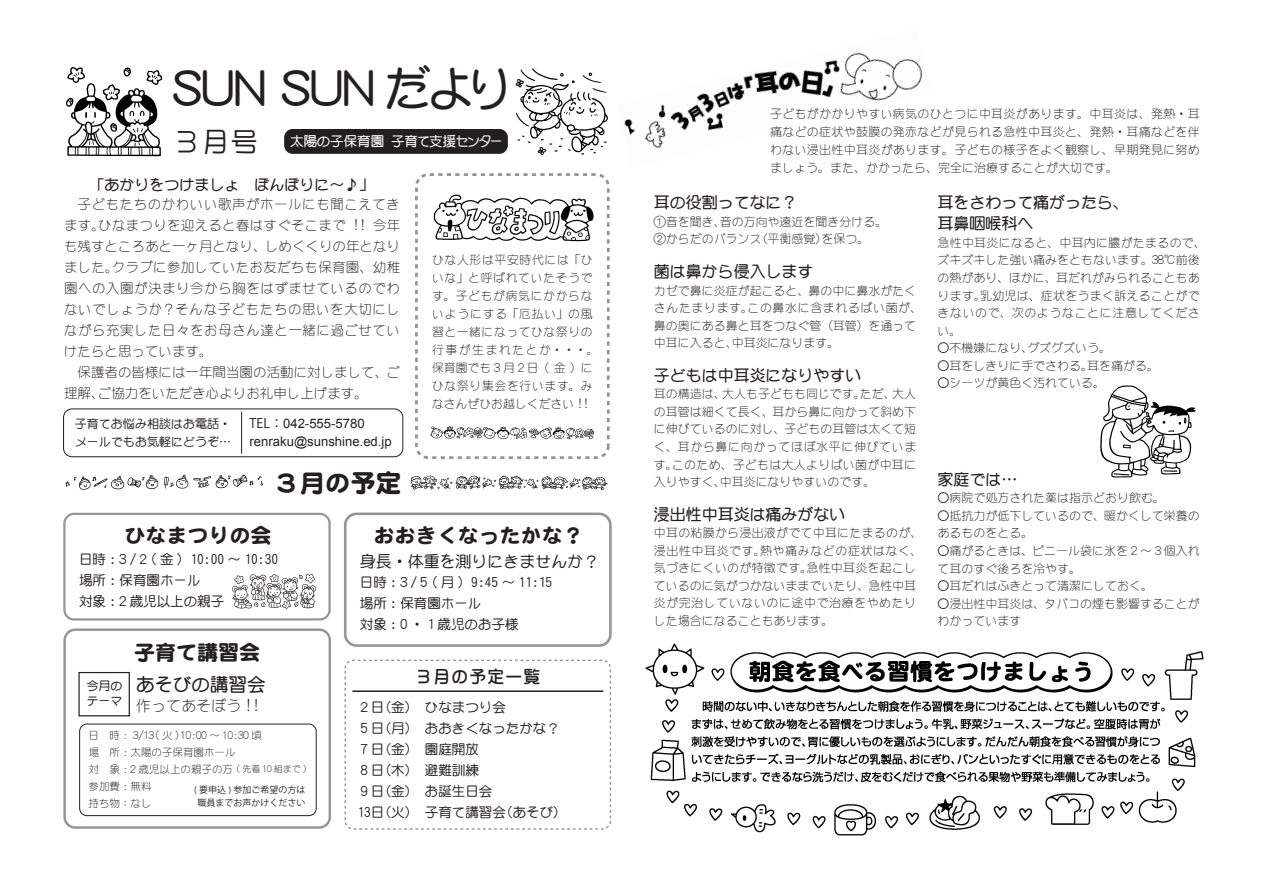
<style>
.page{position:relative;width:1263px;height:893px;background:#fff}
.page>*{position:absolute;margin:0;border:0;box-sizing:border-box;transform-origin:0 0}
.t1{font:48px "DF Maru Gothic Bd WING RKSJ H";color:#231f20}
.t2{font:28.65px "DFPOP Mix W3 WIN RKSJ H";color:#231f20}
.t3{font:25.5px "DF Maru Gothic SB WIN RKSJ H";color:#231f20}
.t4{font:21px "DF Maru Gothic SB WINP RKSJ H";color:#231f20}
.t5{font:18.45px "DF Maru Gothic Bd WINP RKSJ H";color:#231f20}
.t6{font:18px "DFPOP Mix W5 WIN RKSJ H";color:#231f20}
.t7{font:15.9px/21px "DF Maru Gothic Bd WIN RKSJ H";color:#231f20}
.t8{font:15.9px "DF Maru Gothic Md WIN RKSJ H";color:#231f20}
.t9{font:15px "DF Maru Gothic Bd WIN RKSJ H";color:#231f20}
.t10{font:15px "DFSM Gothic Lt WIN RKSJ H";color:#231f20}
.t11{font:13.5px/21px "DFSM Gothic Lt WIN RKSJ H";letter-spacing:.02em;color:#231f20}
.t12{font:13.5px/21px "DF Maru Gothic Md WIN RKSJ H";color:#231f20}
.t13{font:13.5px "DF Maru Gothic Bd WING RKSJ H";color:#fff}
.t14{font:13.05px "Arial";color:#231f20}
.t15{font:12px/17.5px "DFSM Gothic Lt WIN RKSJ H";color:#231f20}
.t16{font:12px/17.5px "DFSM Gothic Lt WIN RKSJ H";letter-spacing:.02em;color:#231f20}
.t17{font:12px/17.5px "DFSM Gothic Lt WIN RKSJ H";letter-spacing:.025em;color:#231f20}
.t18{font:12px/18px "DF Maru Gothic Md WIN RKSJ H";color:#231f20}
.t19{font:11.85px/18px "DFSM Gothic Lt WIN RKSJ H";letter-spacing:.055em;color:#231f20}
.t20{font:11.85px "DF Maru Gothic Bd WINP RKSJ H";color:#231f20}
.t21{font:10.5px/17px "DFSM Gothic Lt WIN RKSJ H";color:#231f20}
.t22{font:9px/13.5px "Koz Go Pro";color:#231f20;text-align:center}
.s1{font-family:"Koz Go Pro"}
.s2{font-size:11.85px}
.s3{font-size:9px}
</style>
<div class="page">
<img style="left:624px;top:52px;width:299px;height:96px">
<img style="left:1100px;top:385px;width:96px;height:93px">
<div style="left:284px;top:129px;width:224px;height:25px;background:#231f20;border-radius:9px"></div>
<div style="left:344px;top:513px;width:268px;height:134px;border:3px solid #939598;border-radius:11px"></div>
<div style="left:63px;top:513px;width:268px;height:107px;border:2px solid #939598;border-radius:10px"></div>
<div style="left:63px;top:628px;width:268px;height:201px;border:2px solid #939598;border-radius:11px"></div>
<div style="left:415px;top:173px;width:195px;height:286px;border:3px dashed #939598;border-radius:12px"></div>
<div style="left:63px;top:409px;width:340px;height:48px;border:1px solid #231f20;border-radius:9px"></div>
<hr style="left:241px;top:412px;width:1px;height:42px;background:#231f20">
<img style="left:66px;top:67px;width:97px;height:90px">
<img style="left:515px;top:68px;width:93px;height:88px">
<img style="left:645px;top:643px;width:559px;height:193px">
<img style="left:433px;top:194px;width:161px;height:48px">
<img style="left:430px;top:426px;width:164px;height:14px">
<img style="left:65px;top:474px;width:198px;height:16px">
<img style="left:410px;top:475px;width:198px;height:16px">
<div style="left:78px;top:672px;width:52px;height:44px;border:1px solid #231f20"></div>
<div style="left:79px;top:724px;width:237px;height:92px;border:1px solid #231f20;border-radius:7px"></div>
<div style="left:344px;top:660px;width:267px;height:170px;border:1px dashed #939598;border-radius:8px"></div>
<hr style="left:352px;top:690px;width:251px;height:2px;background:#231f20">
<img style="left:232px;top:575px;width:83px;height:33px">
<h1 class="t1" style="left:173px;top:65px;width:337px">SUN SUN だより</h1>
<p class="t13" style="left:290px;top:135px;width:213px">太陽の子保育園　子育て支援センター</p>
<p class="t9" style="left:90px;top:177px;width:287px">「あかりをつけましょ　ぼんぼりに～♪」</p>
<p class="t11" style="left:64px;top:194px;width:338px">　子どもたちのかわいい歌声がホールにも聞こえてきます。ひなまつりを迎えると春はすぐそこまで !! 今年も残すところあと一ヶ月となり、しめくくりの年となりました。クラブに参加していたお友だちも保育園、幼稚園への入園が決まり今から胸をはずませているのでわないでしょうか？そんな子どもたちの思いを大切にしながら充実した日々をお母さん達と一緒に過ごせていけたらと思っています。<br>　保護者の皆様には一年間当園の活動に対しまして、ご理解、ご協力をいただき心よりお礼申し上げます。</p>
<h2 class="t2" style="left:173px;top:127px;width:88px">３月号</h2>
<p class="t19" style="left:432px;top:251px;width:168px">ひな人形は平安時代には「ひいな」と呼ばれていたそうです。子どもが病気にかからないようにする「厄払い」の風習と一緒になってひな祭りの行事が生まれたとか・・・。保育園でも３月２日 ( 金 ) にひな祭り集会を行います。みなさんぜひお越しください !!</p>
<p class="t18" style="left:75px;top:414px;width:157px">子育てお悩み相談はお電話・メールでもお気軽にどうぞ…</p>
<p class="t14" style="left:250px;top:415px;width:117px"><span class="s1">TEL：</span>042-555-5780</p>
<p class="t14" style="left:250px;top:432px;width:144px">renraku@sunshine.ed.jp</p>
<h3 class="t3" style="left:274px;top:470px;width:129px">３月の予定</h3>
<h3 class="t4" style="left:125px;top:525px;width:148px">ひなまつりの会</h3>
<h3 class="t4" style="left:374px;top:525px;width:211px">おおきくなったかな？</h3>
<p class="t12" style="left:79px;top:549px;width:201px">日時 :３/２( 金 ) 10:00 ～ 10:30</p>
<h3 class="t8" style="left:360px;top:553px;width:241px">身長・体重を測りにきませんか？</h3>
<p class="t12" style="left:79px;top:570px;width:147px">場所 : 保育園ホール<br>対象 :２歳児以上の親子</p>
<p class="t12" style="left:360px;top:572px;width:194px">日時 :３/５( 月 ) 9:45 ～ 11:15場所 : 保育園ホール<br>対象 :０・１歳児のお子様</p>
<h3 class="t4" style="left:134px;top:642px;width:127px">子育て講習会</h3>
<h3 class="t5" style="left:87px;top:675px;width:180px"><span class="s2">今月の</span> あそびの講習会</h3>
<p class="t20" style="left:87px;top:695px;width:37px">テーマ</p>
<p class="t21" style="left:89px;top:727px;width:220px">日　時 : 3/13( 火 )10:00 ～ 10:30 頃<br>場　所 : 太陽の子保育園ホール<br>対　象 :２歳児以上の親子の方 <span class="s3">( 先着 10 組まで )</span>参加費 : 無料<br>持ち物：なし</p>
<h3 class="t6" style="left:415px;top:667px;width:127px">３月の予定一覧</h3>
<p class="t10" style="left:136px;top:698px;width:125px">作ってあそぼう !!</p>
<p class="t12" style="left:357px;top:697px;width:204px">２日(金)　ひなまつり会<br>５日(月)　おおきくなったかな？<br>７日(金)　園庭開放<br>８日(木)　避難訓練<br>９日(金)　お誕生日会<br>13日(火)　子育て講習会(あそび)</p>
<p class="t22" style="left:194px;top:783px;width:113px">( 要申込 ) 参加ご希望の方は職員までお声かけください</p>
<p class="t15" style="left:770px;top:104px;width:431px;line-height:18px;text-align:justify">子どもがかかりやすい病気のひとつに中耳炎があります。中耳炎は、発熱・耳痛などの症状や鼓膜の発赤などが見られる急性中耳炎と、発熱・耳痛などを伴わない浸出性中耳炎があります。子どもの様子をよく観察し、早期発見に努めましょう。また、かかったら、完全に治療することが大切です。</p>
<h3 class="t7" style="left:654px;top:192px;width:145px">耳の役割ってなに？</h3>
<p class="t15" style="left:654px;top:213px;width:235px">①音を聞き、音の方向や遠近を聞き分ける。<br>②からだのバランス（平衡感覚）を保つ。</p>
<h3 class="t7" style="left:654px;top:261px;width:161px">菌は鼻から侵入します</h3>
<p class="t15" style="left:654px;top:281px;width:270px">カゼで鼻に炎症が起こると、鼻の中に鼻水がたくさんたまります。この鼻水に含まれるばい菌が、鼻の奥にある鼻と耳をつなぐ管（耳管）を通って中耳に入ると、中耳炎になります。</p>
<h3 class="t7" style="left:654px;top:365px;width:209px">子どもは中耳炎になりやすい</h3>
<p class="t15" style="left:654px;top:385px;width:264px;text-align:justify">耳の構造は、大人も子どもも同じです。ただ、大人の耳管は細くて長く、耳から鼻に向かって斜め下に伸びているのに対し、子どもの耳管は太くて短く、耳から鼻に向かってほぼ水平に伸びています。このため、子どもは大人よりばい菌が中耳に入りやすく、中耳炎になりやすいのです。</p>
<h3 class="t7" style="left:654px;top:503px;width:193px">浸出性中耳炎は痛みがない</h3>
<p class="t16" style="left:654px;top:524px;width:270px">中耳の粘膜から浸出液がでて中耳にたまるのが、浸出性中耳炎です。熱や痛みなどの症状はなく、気づきにくいのが特徴です。急性中耳炎を起こしているのに気がつかないままでいたり、急性中耳炎が完治していないのに途中で治療をやめたりした場合になることもあります。</p>
<h3 class="t7" style="left:937px;top:192px;width:193px">耳をさわって痛がったら、耳鼻咽喉科へ</h3>
<p class="t17" style="left:937px;top:234px;width:270px">急性中耳炎になると、中耳内に膿がたまるので、ズキズキした強い痛みをともないます。38℃前後の熱があり、ほかに、耳だれがみられることもあります。乳幼児は、症状をうまく訴えることができないので、次のようなことに注意してください。</p>
<p class="t15" style="left:937px;top:339px;width:175px">○不機嫌になり、グズグズいう。</p>
<p class="t15" style="left:937px;top:357px;width:223px">○耳をしきりに手でさわる。耳を痛がる。</p>
<p class="t15" style="left:937px;top:374px;width:169px">○シーツが黄色く汚れている。</p>
<h3 class="t7" style="left:937px;top:469px;width:81px">家庭では…</h3>
<p class="t15" style="left:937px;top:489px;width:229px">○病院で処方された薬は指示どおり飲む。</p>
<p class="t15" style="left:937px;top:507px;width:264px">○抵抗力が低下しているので、暖かくして栄養のあるものをとる。</p>
<p class="t15" style="left:937px;top:542px;width:264px">○痛がるときは、ビニール袋に氷を 2 ～ 3 個入れて耳のすぐ後ろを冷やす。</p>
<p class="t15" style="left:937px;top:577px;width:217px">○耳だれはふきとって清潔にしておく。</p>
<p class="t15" style="left:937px;top:595px;width:264px">○浸出性中耳炎は、タバコの煙も影響することがわかっています</p>
</div>
